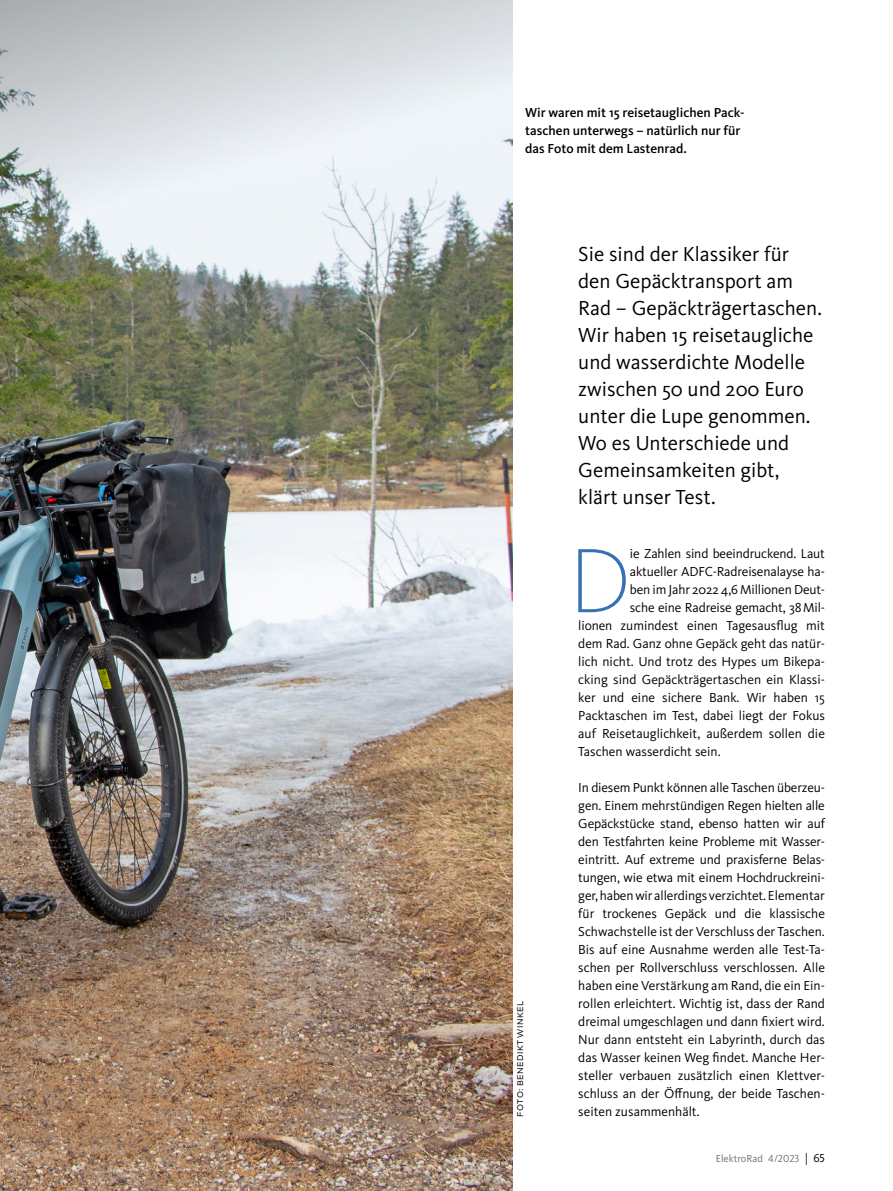
<style>
.page{position:relative;width:893px;height:1191px;background:#fff}
.page>*{position:absolute;margin:0;border:0;box-sizing:border-box;transform-origin:0 0}
.t1{font:200 94.65px "Kievit OT";color:#3671b3}
.t2{font:21px/27px "Kievit OT";color:#000}
.t3{font:13.5px/18px "Kievit OT";color:#000;text-align:justify}
.t4{font:500 13.5px/18px "Kievit OT";color:#000}
.t5{font:10.5px "Kievit OT";color:#707172}
.t6{font:8.25px "Mark OT";letter-spacing:.045em;color:#000}
.s1{font-size:12px;color:#000}
</style>
<div class="page">
<img style="left:0;top:581px;width:512px;height:273px">
<img style="left:0;top:854px;width:512px;height:337px">
<img style="left:0;top:0;width:512px;height:581px">
<p class="t4" style="left:525px;top:103px;width:219px">Wir waren mit 15 reisetauglichen Pack&shy;taschen unterwegs – natürlich nur für das Foto mit dem Lastenrad.</p>
<p class="t6" style="left:515px;top:1116px;width:117px;rotate:-90deg">FOTO: BENEDIKT WINKEL</p>
<p class="t2" style="left:578px;top:240px;width:245px">Sie sind der Klassiker für den Gepäcktransport am<br>Rad – Gepäckträgertaschen.<br>Wir haben 15 reisetaugliche und wasserdichte Modelle zwischen 50 und 200 Euro unter die Lupe genommen.<br>Wo es Unterschiede und<br>Gemeinsamkeiten gibt, klärt unser Test.</p>
<h1 class="t1" style="left:569px;top:523px;width:64px">D</h1>
<p class="t3" style="left:630px;top:544px;width:197px">ie Zahlen sind beeindruckend. Laut</p>
<p class="t3" style="left:630px;top:562px;width:197px">aktueller ADFC-Radreisenalayse ha-</p>
<p class="t3" style="left:630px;top:580px;width:197px">ben im Jahr 2022 4,6 Millionen Deut-</p>
<p class="t3" style="left:630px;top:598px;width:197px">sche eine Radreise gemacht, 38Mil-</p>
<p class="t3" style="left:578px;top:616px;width:248px">lionen zumindest einen Tagesausflug mit</p>
<p class="t3" style="left:578px;top:634px;width:248px">dem Rad. Ganz ohne Gepäck geht das natür-</p>
<p class="t3" style="left:578px;top:652px;width:248px">lich nicht. Und trotz des Hypes um Bikepa-</p>
<p class="t3" style="left:578px;top:670px;width:248px">cking sind Gepäckträgertaschen ein Klassi-</p>
<p class="t3" style="left:578px;top:688px;width:248px">ker und eine sichere Bank. Wir haben 15</p>
<p class="t3" style="left:578px;top:706px;width:248px">Packtaschen im Test, dabei liegt der Fokus</p>
<p class="t3" style="left:578px;top:724px;width:248px">auf Reisetauglichkeit, außerdem sollen die</p>
<p class="t3" style="left:578px;top:742px;width:144px">Taschen wasserdicht sein.</p>
<p class="t3" style="left:578px;top:778px;width:248px">In diesem Punkt können alle Taschen überzeu&shy;gen. Einem mehrstündigen Regen hielten alle Gepäckstücke stand, ebenso hatten wir auf den Testfahrten keine Probleme mit Wasser&shy;eintritt. Auf extreme und praxisferne Belas&shy;tungen, wie etwa mit einem Hochdruckreini&shy;ger, haben wir allerdings verzichtet. Elementar für trockenes Gepäck und die klassische Schwachstelle ist der Verschluss der Taschen.<br>Bis auf eine Ausnahme werden alle Test-Ta&shy;schen per Rollverschluss verschlossen. Alle haben eine Verstärkung am Rand, die ein Ein&shy;rollen erleichtert. Wichtig ist, dass der Rand dreimal umgeschlagen und dann fixiert wird.<br>Nur dann entsteht ein Labyrinth, durch das das Wasser keinen Weg findet. Manche Her&shy;steller verbauen zusätzlich einen Klettver&shy;schluss an der Öffnung, der beide Taschen&shy;seiten zusammenhält.</p>
<p class="t5" style="left:716px;top:1151px;width:111px">ElektroRad 4/2023 <span class="s1">| 65</span></p>
</div>
